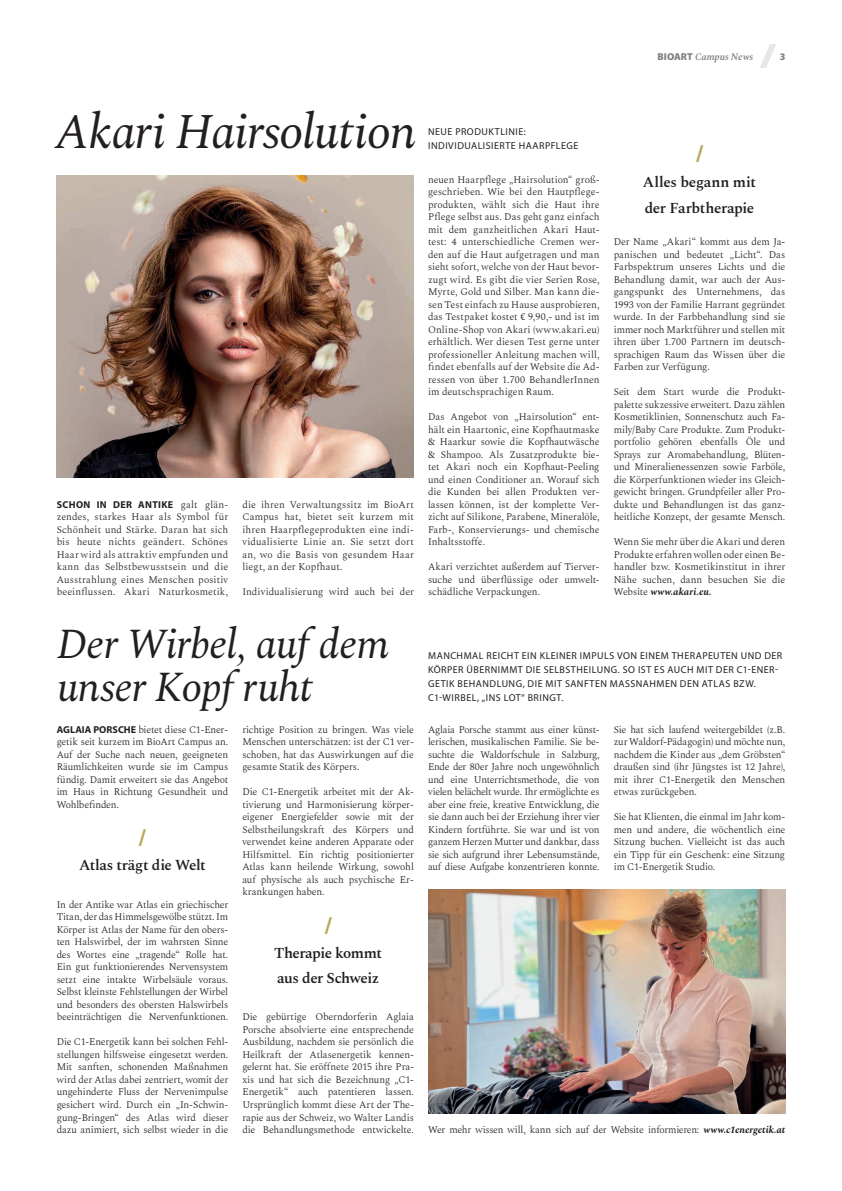
<style>
.page{position:relative;width:842px;height:1191px;background:#fff}
.page>*{position:absolute;margin:0;border:0;box-sizing:border-box;transform-origin:0 0}
.t1{font:italic 49px "Spectral";letter-spacing:-.025em;color:#231f20}
.t2{font:italic 42px/43px "Spectral";letter-spacing:-.025em;color:#231f20}
.t3{font:700 23px "Myriad Pro";color:#baa655}
.t4{font:600 15px "Spectral";letter-spacing:-.025em;color:#231f20}
.t5{font:300 10px/12.5px "Spectral";letter-spacing:-.015em;color:#231f20;text-align:justify}
.t6{font:10px/14px "Myriad Pro";letter-spacing:.05em;color:#231f20}
.t7{font:italic 600 10px "Spectral";letter-spacing:-.01em;color:#808285}
.t8{font:900 10px "Myriad Pro";color:#808285}
.s1{font-family:"Myriad Pro";font-weight:900;font-style:normal}
.s2{font-family:"Myriad Pro";font-weight:700}
.s3{font-weight:700;font-style:italic}
</style>
<div class="page">
<svg style="left:760px;top:45px;width:16px;height:22px"></svg>
<img style="left:57px;top:176px;width:357px;height:302px">
<img style="left:428px;top:890px;width:357px;height:224px">
<p class="t7" style="left:657px;top:50px;width:97px"><span class="s1">BIOART</span> Campus News</p>
<p class="t8" style="left:780px;top:51px;width:7px">3</p>
<p class="t1" style="left:55px;top:96px;width:362px">Akari Hairsolution</p>
<p class="t5" style="left:57px;top:497px;width:173px"><span class="s2">SCHON IN DER ANTIKE</span> galt glän&shy;zendes, starkes Haar als Symbol für Schönheit und Stärke. Daran hat sich bis heute nichts geändert. Schönes Haar wird als attraktiv empfunden und kann das Selbstbewusstsein und die Ausstrahlung eines Menschen positiv beeinflussen. Akari Naturkosmetik,</p>
<p class="t5" style="left:242px;top:497px;width:173px">die ihren Verwaltungssitz im BioArt Campus hat, bietet seit kurzem mit ihren Haarpflegeprodukten eine indi&shy;vidualisierte Linie an. Sie setzt dort an, wo die Basis von gesundem Haar liegt, an der Kopfhaut.</p>
<p class="t5" style="left:242px;top:585px;width:173px">Individualisierung wird auch bei der</p>
<p class="t2" style="left:57px;top:619px;width:334px">Der Wirbel, auf dem unser Kopf ruht</p>
<p class="t5" style="left:57px;top:722px;width:173px"><span class="s2">AGLAIA PORSCHE</span> bietet diese C1-Ener&shy;getik seit kurzem im BioArt Campus an.<br>Auf der Suche nach neuen, geeigneten Räumlichkeiten wurde sie im Campus fündig. Damit erweitert sie das Angebot im Haus in Richtung Gesundheit und Wohlbefinden.</p>
<p class="t3" style="left:139px;top:822px;width:9px">/</p>
<p class="t4" style="left:79px;top:854px;width:128px">Atlas trägt die Welt</p>
<p class="t5" style="left:57px;top:897px;width:173px">In der Antike war Atlas ein griechischer Titan, der das Himmelsgewölbe stützt. Im Körper ist Atlas der Name für den obers&shy;ten Halswirbel, der im wahrsten Sinne des Wortes eine „tragende“ Rolle hat.<br>Ein gut funktionierendes Nervensystem setzt eine intakte Wirbelsäule voraus.<br>Selbst kleinste Fehlstellungen der Wirbel und besonders des obersten Halswirbels beeinträchtigen die Nervenfunktionen.</p>
<p class="t5" style="left:57px;top:1035px;width:173px">Die C1-Energetik kann bei solchen Fehl&shy;stellungen hilfsweise eingesetzt werden.<br>Mit sanften, schonenden Maßnahmen wird der Atlas dabei zentriert, womit der ungehinderte Fluss der Nervenimpulse gesichert wird. Durch ein „In-Schwin&shy;gung-Bringen“ des Atlas wird dieser dazu animiert, sich selbst wieder in die</p>
<p class="t5" style="left:242px;top:722px;width:173px">richtige Position zu bringen. Was viele Menschen unterschätzen: ist der C1 ver&shy;schoben, hat das Auswirkungen auf die gesamte Statik des Körpers.</p>
<p class="t5" style="left:242px;top:785px;width:173px">Die C1-Energetik arbeitet mit der Ak&shy;tivierung und Harmonisierung körper&shy;eigener Energiefelder sowie mit der Selbstheilungskraft des Körpers und verwendet keine anderen Apparate oder Hilfsmittel. Ein richtig positionierter Atlas kann heilende Wirkung, sowohl auf physische als auch psychische Er&shy;krankungen haben.</p>
<p class="t3" style="left:324px;top:910px;width:9px">/</p>
<p class="t4" style="left:274px;top:942px;width:110px">Therapie kommt</p>
<p class="t4" style="left:277px;top:967px;width:104px">aus der Schweiz</p>
<p class="t5" style="left:242px;top:1010px;width:173px">Die gebürtige Oberndorferin Aglaia Porsche absolvierte eine entsprechende Ausbildung, nachdem sie persönlich die Heilkraft der Atlasenergetik kennen&shy;gelernt hat. Sie eröffnete 2015 ihre Pra&shy;xis und hat sich die Bezeichnung „C1- Energetik“ auch patentieren lassen.<br>Ursprünglich kommt diese Art der The&shy;rapie aus der Schweiz, wo Walter Landis die Behandlungsmethode entwickelte.</p>
<p class="t6" style="left:428px;top:125px;width:152px">NEUE PRODUKTLINIE:<br>INDIVIDUALISIERTE HAARPFLEGE</p>
<p class="t5" style="left:428px;top:172px;width:173px">neuen Haarpflege „Hairsolution“ groß&shy;geschrieben. Wie bei den Hautpflege&shy;produkten, wählt sich die Haut ihre Pflege selbst aus. Das geht ganz einfach mit dem ganzheitlichen Akari Haut&shy;test: 4 unterschiedliche Cremen wer&shy;den auf die Haut aufgetragen und man sieht sofort, welche von der Haut bevor&shy;zugt wird. Es gibt die vier Serien Rose, Myrte, Gold und Silber. Man kann die&shy;sen Test einfach zu Hause ausprobieren, das Testpaket kostet € 9,90,- und ist im Online-Shop von Akari (www.akari.eu) erhältlich. Wer diesen Test gerne unter professioneller Anleitung machen will, findet ebenfalls auf der Website die Ad&shy;ressen von über 1.700 BehandlerInnen im deutschsprachigen Raum.</p>
<p class="t5" style="left:428px;top:410px;width:173px">Das Angebot von „Hairsolution“ ent&shy;hält ein Haartonic, eine Kopfhautmaske &amp; Haarkur sowie die Kopfhautwäsche &amp; Shampoo. Als Zusatzprodukte bie&shy;tet Akari noch ein Kopfhaut-Peeling und einen Conditioner an. Worauf sich die Kunden bei allen Produkten ver&shy;lassen können, ist der komplette Ver&shy;zicht auf Silikone, Parabene, Mineralöle, Farb-, Konservierungs- und chemische Inhaltsstoffe.</p>
<p class="t5" style="left:428px;top:560px;width:173px">Akari verzichtet außerdem auf Tierver&shy;suche und überflüssige oder umwelt&shy;schädliche Verpackungen.</p>
<p class="t3" style="left:696px;top:138px;width:9px">/</p>
<p class="t4" style="left:643px;top:171px;width:115px">Alles begann mit</p>
<p class="t4" style="left:645px;top:197px;width:111px">der Farbtherapie</p>
<p class="t5" style="left:614px;top:235px;width:173px">Der Name „Akari“ kommt aus dem Ja&shy;panischen und bedeutet „Licht“. Das Farbspektrum unseres Lichts und die Behandlung damit, war auch der Aus&shy;gangspunkt des Unternehmens, das 1993 von der Familie Harrant gegründet wurde. In der Farbbehandlung sind sie immer noch Marktführer und stellen mit ihren über 1.700 Partnern im deutsch&shy;sprachigen Raum das Wissen über die Farben zur Verfügung.</p>
<p class="t5" style="left:614px;top:385px;width:173px">Seit dem Start wurde die Produkt&shy;palette sukzessive erweitert. Dazu zählen Kosmetiklinien, Sonnenschutz auch Fa&shy;mily/Baby Care Produkte. Zum Produkt&shy;portfolio gehören ebenfalls Öle und Sprays zur Aromabehandlung, Blüten&shy;und Mineralienessenzen sowie Farböle, die Körperfunktionen wieder ins Gleich&shy;gewicht bringen. Grundpfeiler aller Pro&shy;dukte und Behandlungen ist das ganz&shy;heitliche Konzept, der gesamte Mensch.</p>
<p class="t5" style="left:614px;top:535px;width:173px">Wenn Sie mehr über die Akari und deren Produkte erfahren wollen oder einen Be&shy;handler bzw. Kosmetikinstitut in ihrer Nähe suchen, dann besuchen Sie die Website <span class="s3">www.akari.eu.</span></p>
<p class="t6" style="left:428px;top:649px;width:356px">MANCHMAL REICHT EIN KLEINER IMPULS VON EINEM THERAPEUTEN UND DER KÖRPER ÜBERNIMMT DIE SELBSTHEILUNG. SO IST ES AUCH MIT DER C1-ENER-GETIK BEHANDLUNG, DIE MIT SANFTEN MASSNAHMEN DEN ATLAS BZW.<br>C1-WIRBEL, „INS LOT“ BRINGT.</p>
<p class="t5" style="left:428px;top:722px;width:173px">Aglaia Porsche stammt aus einer künst&shy;lerischen, musikalischen Familie. Sie be&shy;suchte die Waldorfschule in Salzburg, Ende der 80er Jahre noch ungewöhnlich und eine Unterrichtsmethode, die von vielen belächelt wurde. Ihr ermöglichte es aber eine freie, kreative Entwicklung, die sie dann auch bei der Erziehung ihrer vier Kindern fortführte. Sie war und ist von ganzem Herzen Mutter und dankbar, dass sie sich aufgrund ihrer Lebensumstände, auf diese Aufgabe konzentrieren konnte.</p>
<p class="t5" style="left:614px;top:722px;width:173px">Sie hat sich laufend weitergebildet (z.B. zur Waldorf-Pädagogin) und möchte nun, nachdem die Kinder aus „dem Gröbsten“ draußen sind (ihr Jüngstes ist 12 Jahre), mit ihrer C1-Energetik den Menschen etwas zurückgeben.</p>
<p class="t5" style="left:614px;top:810px;width:173px">Sie hat Klienten, die einmal im Jahr kom&shy;men und andere, die wöchentlich eine Sitzung buchen. Vielleicht ist das auch ein Tipp für ein Geschenk: eine Sitzung im C1-Energetik Studio.</p>
<p class="t5" style="left:428px;top:1122px;width:359px">Wer mehr wissen will, kann sich auf der Website informieren: <span class="s3">www.c1energetik.at</span></p>
</div>
